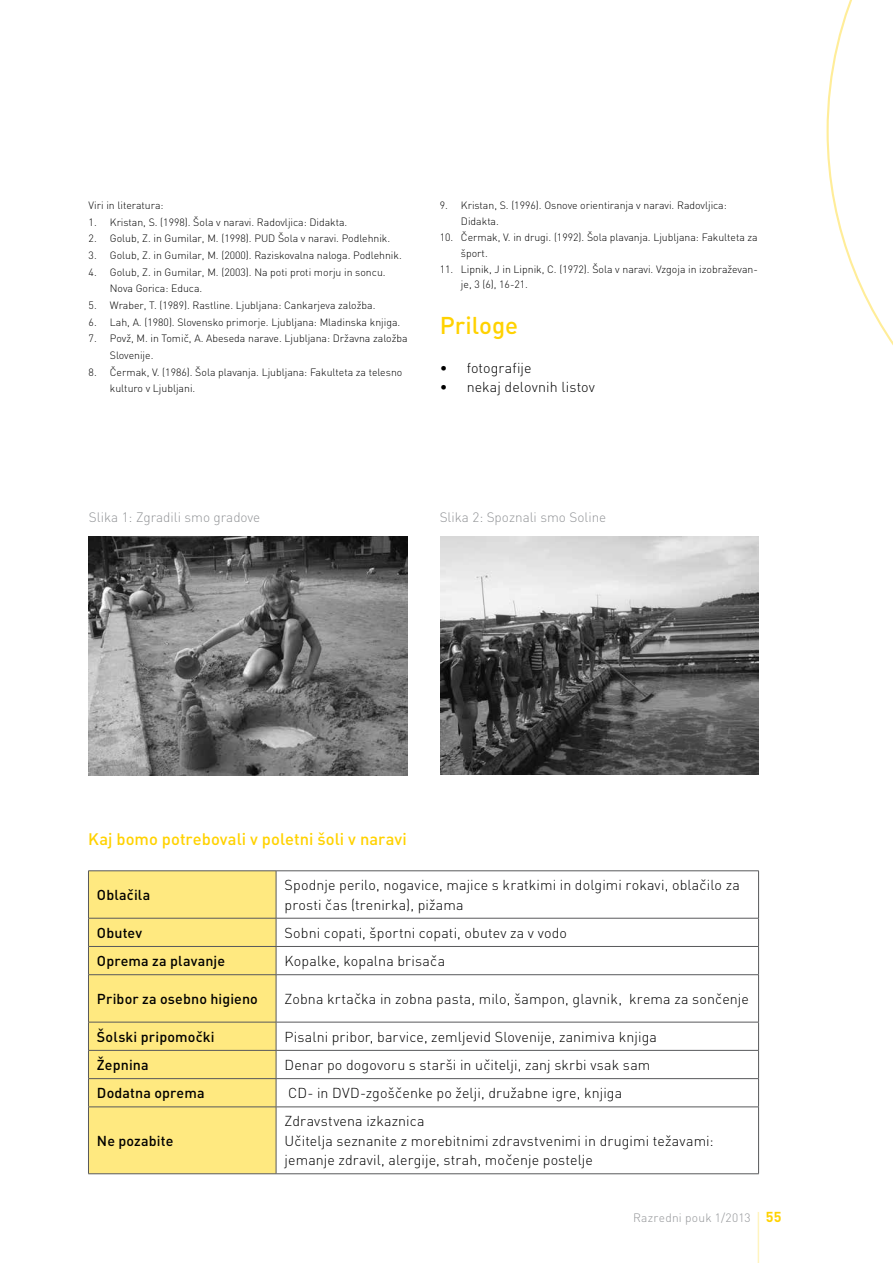
<style>
.page{position:relative;width:893px;height:1263px;background:#fff}
.page>*{position:absolute;margin:0;border:0;box-sizing:border-box;transform-origin:0 0}
.t1{font:24px "DINCE Medium Alternate";color:#ffd200}
.t2{font:16.5px "DINCE Medium Alternate";color:#ffd200}
.t3{font:300 14.25px/19.5px "DINP";letter-spacing:.01em;color:#000}
.t4{font:500 14.25px "DINP";letter-spacing:.01em;color:#000}
.t5{font:300 13.5px "DINP";color:#939598}
.t6{font:300 12px "DINP";letter-spacing:.02em;color:#939598}
.t7{font:300 10.5px/16.6px "DINP";color:#000}
.s1{font-weight:700;font-size:14.25px;color:#ffd200}
</style>
<div class="page">
<svg style="left:826px;top:0;width:67px;height:345px"></svg>
<hr style="left:758px;top:1212px;width:1px;height:51px;background:#fff4bf">
<img style="left:89px;top:536px;width:319px;height:239px">
<img style="left:440px;top:536px;width:319px;height:239px">
<div style="left:89px;top:871px;width:187px;height:302px;background:#ffe980"></div>
<hr style="left:88px;top:870px;width:188px;height:1px;background:#58595b">
<hr style="left:88px;top:871px;width:1px;height:47px;background:#58595b">
<hr style="left:276px;top:870px;width:483px;height:1px;background:#58595b">
<hr style="left:276px;top:871px;width:1px;height:47px;background:#58595b">
<hr style="left:758px;top:871px;width:1px;height:47px;background:#58595b">
<hr style="left:88px;top:918px;width:188px;height:1px;background:#58595b">
<hr style="left:276px;top:918px;width:483px;height:1px;background:#58595b">
<hr style="left:88px;top:946px;width:188px;height:1px;background:#58595b">
<svg style="left:88px;top:918px;width:1px;height:56px"></svg>
<hr style="left:276px;top:946px;width:483px;height:1px;background:#58595b">
<svg style="left:276px;top:918px;width:1px;height:56px"></svg>
<svg style="left:758px;top:918px;width:1px;height:56px"></svg>
<hr style="left:88px;top:974px;width:188px;height:1px;background:#58595b">
<hr style="left:88px;top:975px;width:1px;height:47px;background:#58595b">
<hr style="left:276px;top:974px;width:483px;height:1px;background:#58595b">
<hr style="left:276px;top:975px;width:1px;height:47px;background:#58595b">
<hr style="left:758px;top:975px;width:1px;height:47px;background:#58595b">
<hr style="left:88px;top:1022px;width:188px;height:1px;background:#58595b">
<hr style="left:276px;top:1022px;width:483px;height:1px;background:#58595b">
<hr style="left:88px;top:1050px;width:188px;height:1px;background:#58595b">
<hr style="left:276px;top:1050px;width:483px;height:1px;background:#58595b">
<hr style="left:88px;top:1078px;width:188px;height:1px;background:#58595b">
<svg style="left:88px;top:1022px;width:1px;height:84px"></svg>
<hr style="left:276px;top:1078px;width:483px;height:1px;background:#58595b">
<svg style="left:276px;top:1022px;width:1px;height:84px"></svg>
<svg style="left:758px;top:1022px;width:1px;height:84px"></svg>
<hr style="left:88px;top:1106px;width:188px;height:1px;background:#58595b">
<hr style="left:88px;top:1107px;width:1px;height:66px;background:#58595b">
<hr style="left:276px;top:1106px;width:483px;height:1px;background:#58595b">
<hr style="left:276px;top:1107px;width:1px;height:66px;background:#58595b">
<hr style="left:758px;top:1107px;width:1px;height:66px;background:#58595b">
<hr style="left:88px;top:1173px;width:188px;height:1px;background:#58595b">
<hr style="left:276px;top:1173px;width:483px;height:1px;background:#58595b">
<p class="t7" style="left:89px;top:197px;width:76px">Viri in literatura:</p>
<p class="t7" style="left:89px;top:214px;width:260px">1. Kristan, S. (1998). Šola v naravi. Radovljica: Didakta.</p>
<p class="t7" style="left:89px;top:230px;width:303px">2. Golub, Z. in Gumilar, M. (1998). PUD Šola v naravi. Podlehnik.</p>
<p class="t7" style="left:89px;top:247px;width:315px">3. Golub, Z. in Gumilar, M. (2000). Raziskovalna naloga. Podlehnik.</p>
<p class="t7" style="left:110px;top:264px;width:277px;text-indent:-21px">4. Golub, Z. in Gumilar, M. (2003). Na poti proti morju in soncu.<br>Nova Gorica: Educa.</p>
<p class="t7" style="left:89px;top:297px;width:288px">5. Wraber, T. (1989). Rastline. Ljubljana: Cankarjeva založba.</p>
<p class="t7" style="left:89px;top:314px;width:313px">6. Lah, A. (1980). Slovensko primorje. Ljubljana: Mladinska knjiga.</p>
<p class="t7" style="left:110px;top:330px;width:299px;text-indent:-21px">7. Povž, M. in Tomič, A. Abeseda narave. Ljubljana: Državna založba<br>Slovenije.</p>
<p class="t7" style="left:110px;top:364px;width:294px;text-indent:-21px">8. Čermak, V. (1986). Šola plavanja. Ljubljana: Fakulteta za telesno kulturo v Ljubljani.</p>
<p class="t7" style="left:461px;top:197px;width:267px;line-height:15.9px;text-indent:-21px">9. Kristan, S. (1996). Osnove orientiranja v naravi. Radovljica:<br>Didakta.</p>
<p class="t7" style="left:461px;top:229px;width:298px;line-height:15.9px;text-indent:-21px">10. Čermak, V. in drugi. (1992). Šola plavanja. Ljubljana: Fakulteta za šport.</p>
<p class="t7" style="left:461px;top:261px;width:298px;line-height:15.9px;text-indent:-21px">11. Lipnik, J in Lipnik, C. (1972). Šola v naravi. Vzgoja in izobraževan&shy;je, 3 (6), 16-21.</p>
<h1 class="t1" style="left:440px;top:309px;width:80px">Priloge</h1>
<h3 class="t3" style="left:440px;top:358px;width:93px">• fotografije</h3>
<h3 class="t3" style="left:440px;top:377px;width:157px">• nekaj delovnih listov</h3>
<p class="t5" style="left:89px;top:509px;width:173px">Slika 1: Zgradili smo gradove</p>
<p class="t5" style="left:440px;top:509px;width:168px">Slika 2: Spoznali smo Soline</p>
<h2 class="t2" style="left:88px;top:828px;width:320px">Kaj bomo potrebovali v poletni šoli v naravi</h2>
<h3 class="t4" style="left:97px;top:886px;width:55px">Oblačila</h3>
<h3 class="t3" style="left:285px;top:875px;width:457px">Spodnje perilo, nogavice, majice s kratkimi in dolgimi rokavi, oblačilo za prosti čas (trenirka), pižama</h3>
<h3 class="t4" style="left:97px;top:924px;width:47px">Obutev</h3>
<h3 class="t3" style="left:285px;top:923px;width:284px">Sobni copati, športni copati, obutev za v vodo</h3>
<h3 class="t4" style="left:97px;top:952px;width:130px">Oprema za plavanje</h3>
<h3 class="t3" style="left:285px;top:951px;width:162px">Kopalke, kopalna brisača</h3>
<h3 class="t4" style="left:97px;top:990px;width:162px">Pribor za osebno higieno</h3>
<h3 class="t3" style="left:285px;top:989px;width:466px">Zobna krtačka in zobna pasta, milo, šampon, glavnik, krema za sončenje</h3>
<h3 class="t4" style="left:97px;top:1027px;width:119px">Šolski pripomočki</h3>
<h3 class="t3" style="left:285px;top:1027px;width:374px">Pisalni pribor, barvice, zemljevid Slovenije, zanimiva knjiga</h3>
<h3 class="t4" style="left:97px;top:1056px;width:53px">Žepnina</h3>
<h3 class="t3" style="left:285px;top:1055px;width:367px">Denar po dogovoru s starši in učitelji, zanj skrbi vsak sam</h3>
<h3 class="t4" style="left:97px;top:1084px;width:109px">Dodatna oprema</h3>
<h3 class="t3" style="left:288px;top:1083px;width:336px">CD- in DVD-zgoščenke po želji, družabne igre, knjiga</h3>
<h3 class="t4" style="left:97px;top:1132px;width:78px">Ne pozabite</h3>
<h3 class="t3" style="left:285px;top:1111px;width:431px">Zdravstvena izkaznica<br>Učitelja seznanite z morebitnimi zdravstvenimi in drugimi težavami: jemanje zdravil, alergije, strah, močenje postelje</h3>
<p class="t6" style="left:633px;top:1210px;width:150px">Razredni pouk 1/2013 <span class="s1">55</span></p>
</div>
